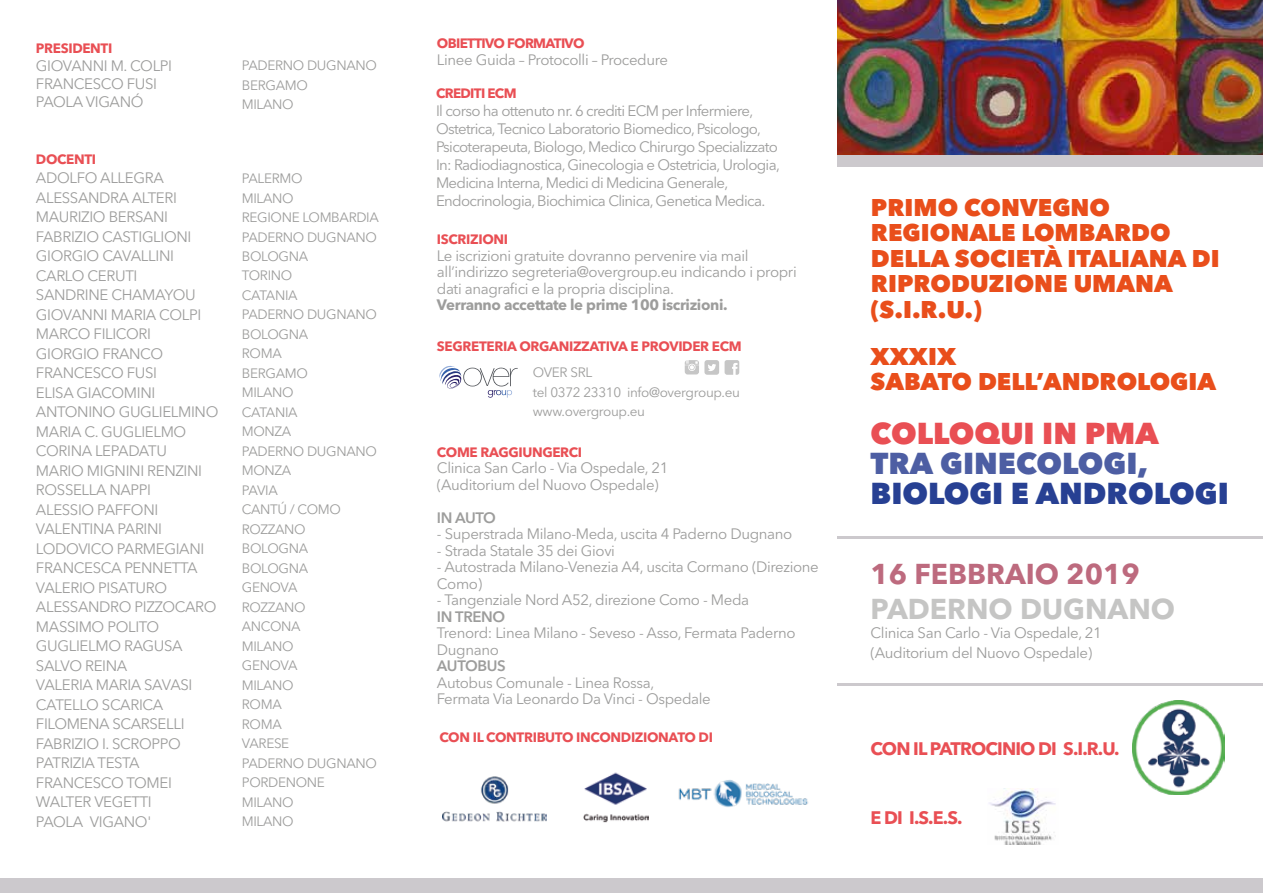
<style>
.page{position:relative;width:1263px;height:893px;background:#fff}
.page>*{position:absolute;margin:0;border:0;box-sizing:border-box;transform-origin:0 0}
.t1{font:800 30px "Avenir Next LT Pro";color:#274093}
.t2{font:800 30px "Avenir Next LT Pro";color:#4d5ea3}
.t3{font:800 30px "Avenir Next LT Pro";color:#e94f54}
.t4{font:700 28.5px "Avenir Next LT Pro";color:#bd6a7e}
.t5{font:700 28.5px "Avenir Next LT Pro";color:#c5c5c4}
.t6{font:800 24px/25.5px "Avenir Next LT Pro";color:#e94e1b}
.t7{font:700 18px "Avenir Next LT Pro";letter-spacing:-.05em;color:#e94f54}
.t8{font:15px/19.5px "Avenir Next LT Pro";letter-spacing:-.025em;color:#9d9d9c}
.t9{font:15px/18px "Avenir Next LT Pro";letter-spacing:-.045em;color:#9d9d9c}
.t10{font:700 15px "Avenir Next LT Pro";letter-spacing:-.025em;color:#9d9d9c}
.t11{font:600 15px "Avenir Next LT Pro";letter-spacing:-.025em;color:#9d9d9c}
.t12{font:13.5px/19.5px "Avenir Next LT Pro";letter-spacing:-.025em;color:#9d9d9c}
.t13{font:700 13.5px "Avenir Next LT Pro";letter-spacing:-.025em;color:#e94f54}
.t14{font:700 13.5px "Avenir Next LT Pro";letter-spacing:-.05em;color:#e94f54}
</style>
<div class="page">
<img style="left:1132px;top:700px;width:92px;height:94px">
<div style="left:0;top:879px;width:1263px;height:14px;background:#ccc9cd"></div>
<img style="left:838px;top:0;width:425px;height:155px">
<div style="left:838px;top:155px;width:425px;height:11px;background:#ccc9cd"></div>
<hr style="left:838px;top:536px;width:425px;height:3px;background:#ccc9cd">
<hr style="left:838px;top:683px;width:425px;height:3px;background:#ccc9cd">
<svg style="left:439px;top:365px;width:79px;height:33px"></svg>
<svg style="left:685px;top:360px;width:54px;height:15px"></svg>
<img style="left:442px;top:776px;width:105px;height:46px">
<img style="left:989px;top:788px;width:67px;height:56px">
<img style="left:583px;top:772px;width:66px;height:51px">
<img style="left:678px;top:780px;width:130px;height:27px">
<p class="t13" style="left:36px;top:40px;width:78px">PRESIDENTI</p>
<p class="t8" style="left:36px;top:57px;width:138px;line-height:18px">GIOVANNI M. COLPI<br>FRANCESCO FUSI<br>PAOLA VIGANÓ</p>
<p class="t12" style="left:242px;top:56px;width:137px">PADERNO DUGNANO<br>BERGAMO<br>MILANO</p>
<p class="t13" style="left:36px;top:150px;width:62px">DOCENTI</p>
<p class="t8" style="left:36px;top:168px;width:184px">ADOLFO ALLEGRA<br>ALESSANDRA ALTERI<br>MAURIZIO BERSANI<br>FABRIZIO CASTIGLIONI<br>GIORGIO CAVALLINI<br>CARLO CERUTI<br>SANDRINE CHAMAYOU<br>GIOVANNI MARIA COLPI<br>MARCO FILICORI<br>GIORGIO FRANCO<br>FRANCESCO FUSI<br>ELISA GIACOMINI<br>ANTONINO GUGLIELMINO<br>MARIA C. GUGLIELMO<br>CORINA LEPADATU<br>MARIO MIGNINI RENZINI<br>ROSSELLA NAPPI<br>ALESSIO PAFFONI<br>VALENTINA PARINI<br>LODOVICO PARMEGIANI<br>FRANCESCA PENNETTA<br>VALERIO PISATURO<br>ALESSANDRO PIZZOCARO<br>MASSIMO POLITO<br>GUGLIELMO RAGUSA<br>SALVO REINA<br>VALERIA MARIA SAVASI<br>CATELLO SCARICA<br>FILOMENA SCARSELLI<br>FABRIZIO I. SCROPPO<br>PATRIZIA TESTA<br>FRANCESCO TOMEI<br>WALTER VEGETTI<br>PAOLA VIGANO'</p>
<p class="t12" style="left:242px;top:168px;width:139px">PALERMO<br>MILANO<br>REGIONE LOMBARDIA<br>PADERNO DUGNANO<br>BOLOGNA<br>TORINO<br>CATANIA<br>PADERNO DUGNANO<br>BOLOGNA<br>ROMA<br>BERGAMO<br>MILANO<br>CATANIA<br>MONZA<br>PADERNO DUGNANO<br>MONZA<br>PAVIA<br>CANTÚ / COMO<br>ROZZANO<br>BOLOGNA<br>BOLOGNA<br>GENOVA<br>ROZZANO<br>ANCONA<br>MILANO<br>GENOVA<br>MILANO<br>ROMA<br>ROMA<br>VARESE<br>PADERNO DUGNANO<br>PORDENONE<br>MILANO<br>MILANO</p>
<p class="t14" style="left:437px;top:35px;width:149px">OBIETTIVO FORMATIVO</p>
<p class="t8" style="left:437px;top:50px;width:233px">Linee Guida – Protocolli – Procedure</p>
<p class="t14" style="left:436px;top:85px;width:82px">CREDITI ECM</p>
<p class="t9" style="left:436px;top:101px;width:345px">Il corso ha ottenuto nr. 6 crediti ECM per Infermiere, Ostetrica, Tecnico Laboratorio Biomedico, Psicologo, Psicoterapeuta, Biologo, Medico Chirurgo Specializzato In: Radiodiagnostica, Ginecologia e Ostetricia, Urologia, Medicina Interna, Medici di Medicina Generale, Endocrinologia, Biochimica Clinica, Genetica Medica.</p>
<p class="t13" style="left:437px;top:231px;width:73px">ISCRIZIONI</p>
<p class="t8" style="left:437px;top:247px;width:361px;line-height:16.5px">Le iscrizioni gratuite dovranno pervenire via mail all’indirizzo segreteria@overgroup.eu indicando i propri dati anagrafici e la propria disciplina.</p>
<p class="t10" style="left:437px;top:296px;width:292px">Verranno accettate le prime 100 iscrizioni.</p>
<p class="t13" style="left:437px;top:338px;width:306px">SEGRETERIA ORGANIZZATIVA E PROVIDER ECM</p>
<p class="t12" style="left:533px;top:363px;width:209px">OVER SRL<br>tel 0372 23310 info@overgroup.eu www.overgroup.eu</p>
<p class="t13" style="left:437px;top:444px;width:147px">COME RAGGIUNGERCI</p>
<p class="t8" style="left:437px;top:460px;width:233px;line-height:16.5px">Clinica San Carlo - Via Ospedale, 21 (Auditorium del Nuovo Ospedale)</p>
<p class="t11" style="left:437px;top:508px;width:61px">IN AUTO</p>
<p class="t8" style="left:437px;top:524px;width:357px">- Superstrada Milano-Meda, uscita 4 Paderno Dugnano</p>
<p class="t8" style="left:437px;top:541px;width:180px">- Strada Statale 35 dei Giovi</p>
<p class="t8" style="left:437px;top:559px;width:383px;line-height:16.5px">- Autostrada Milano-Venezia A4, uscita Cormano (Direzione<br>Como)</p>
<p class="t8" style="left:437px;top:590px;width:314px">- Tangenziale Nord A52, direzione Como - Meda</p>
<p class="t11" style="left:437px;top:607px;width:70px">IN TRENO</p>
<p class="t8" style="left:437px;top:625px;width:360px;line-height:16.5px">Trenord: Linea Milano - Seveso - Asso, Fermata Paderno<br>Dugnano</p>
<p class="t11" style="left:437px;top:657px;width:70px">AUTOBUS</p>
<p class="t8" style="left:437px;top:674px;width:275px;line-height:16.5px">Autobus Comunale - Linea Rossa,<br>Fermata Via Leonardo Da Vinci - Ospedale</p>
<p class="t13" style="left:439px;top:729px;width:275px">CON IL CONTRIBUTO INCONDIZIONATO DI</p>
<h3 class="t6" style="left:871px;top:195px;width:350px">PRIMO CONVEGNO<br>REGIONALE LOMBARDO<br>DELLA SOCIETÀ ITALIANA DI<br>RIPRODUZIONE UMANA (S.I.R.U.)</h3>
<h3 class="t6" style="left:870px;top:343px;width:347px">XXXIX<br>SABATO DELL’ANDROLOGIA</h3>
<h1 class="t3" style="left:870px;top:415px;width:290px">COLLOQUI IN PMA</h1>
<h1 class="t2" style="left:870px;top:445px;width:279px">TRA GINECOLOGI,</h1>
<h1 class="t1" style="left:870px;top:475px;width:360px">BIOLOGI E ANDROLOGI</h1>
<h2 class="t4" style="left:870px;top:557px;width:271px">16 FEBBRAIO 2019</h2>
<h2 class="t5" style="left:870px;top:591px;width:306px">PADERNO DUGNANO</h2>
<p class="t8" style="left:870px;top:623px;width:233px">Clinica San Carlo - Via Ospedale, 21 (Auditorium del Nuovo Ospedale)</p>
<p class="t7" style="left:870px;top:737px;width:251px">CON IL PATROCINIO DI S.I.R.U.</p>
<p class="t7" style="left:870px;top:806px;width:93px">E DI I.S.E.S.</p>
</div>
